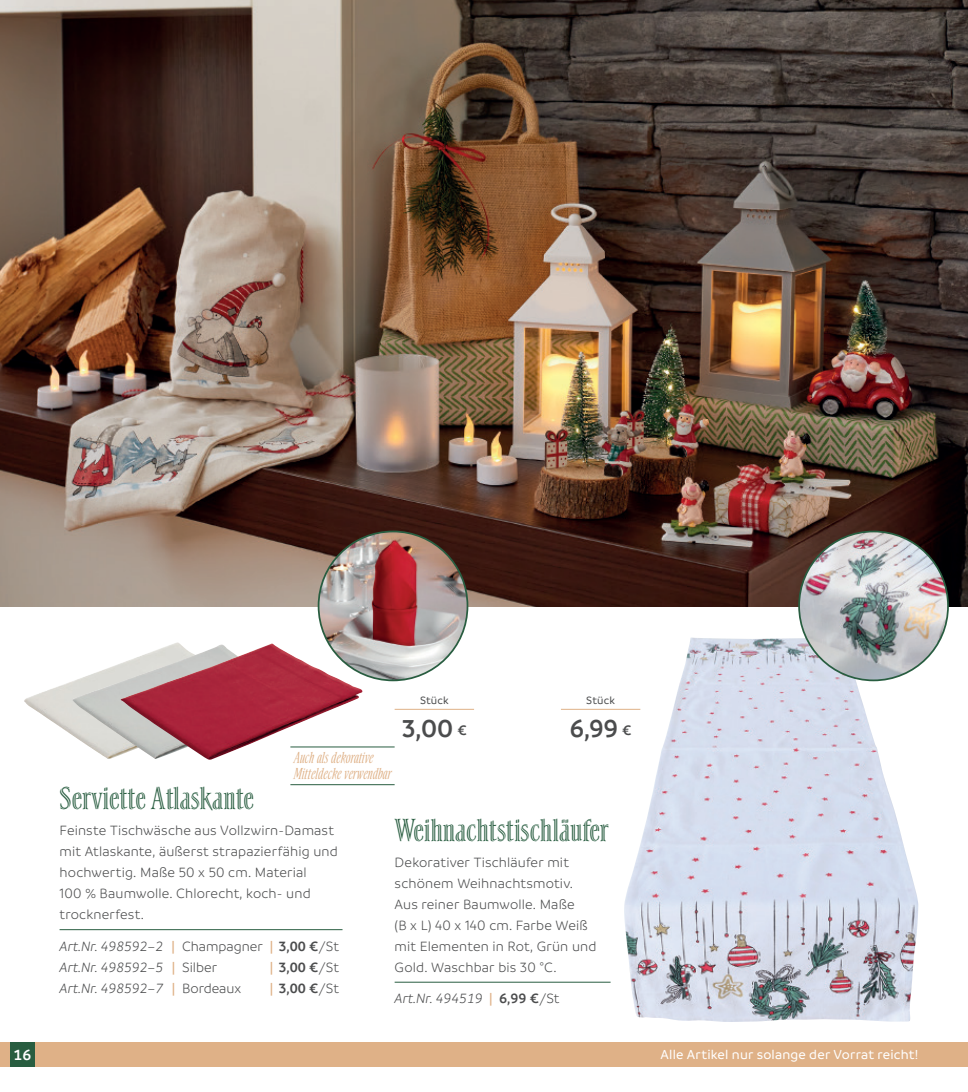
<style>
.page{position:relative;width:968px;height:1092px;background:#fff}
.page>*{position:absolute;margin:0;border:0;box-sizing:border-box;transform-origin:0 0}
.t1{font:31.5px "Summa Inline";color:#285d40}
.t2{font:600 26.25px "Branding";color:#4b4c4d}
.t3{font:italic 15.75px/15.8px "Summa";color:#dfb187}
.t4{font:600 15.75px "Branding";color:#fff}
.t5{font:300 14.35px/21px "Branding";letter-spacing:.01em;color:#4b4c4d}
.t6{font:italic 300 14.35px/21px "Branding";color:#4b4c4d}
.t7{font:600 14.35px "Branding";color:#4b4c4d}
.t8{font:500 14px "Branding";letter-spacing:.015em;color:#fff}
.t9{font:500 11.38px "Branding";letter-spacing:.015em;color:#4b4c4d}
.s1{font-size:14.7px}
.s2{font-weight:600;font-style:normal;color:#dfb187}
.s3{font-style:normal}
.s4{font-weight:600;font-style:normal}
.s5{color:#dfb187}
.s6{font-weight:300}
</style>
<div class="page">
<img style="left:0;top:0;width:967px;height:606px">
<hr style="left:394px;top:981px;width:216px;height:1px;background:#285d40">
<hr style="left:60px;top:929px;width:282px;height:1px;background:#285d40">
<img style="left:24px;top:642px;width:154px;height:93px">
<img style="left:72px;top:644px;width:49px;height:115px">
<img style="left:121px;top:643px;width:241px;height:116px">
<div style="left:0;top:1042px;width:967px;height:25px;background:#dfb187"></div>
<div style="left:10px;top:1042px;width:25px;height:25px;background:#285d40"></div>
<img style="left:624px;top:637px;width:294px;height:384px">
<img style="left:799px;top:531px;width:148px;height:149px;border-radius:74px">
<img style="left:318px;top:531px;width:149px;height:149px;border-radius:74px">
<hr style="left:561px;top:708px;width:79px;height:1px;background:#dfb187">
<hr style="left:394px;top:708px;width:80px;height:1px;background:#dfb187">
<hr style="left:290px;top:784px;width:104px;height:1px;background:#285d40">
<hr style="left:290px;top:746px;width:104px;height:1px;background:#285d40">
<p class="t3" style="left:294px;top:750px;width:99px">Auch als dekorative<br>Mitteldecke verwendbar</p>
<p class="t9" style="left:420px;top:694px;width:30px">Stück</p>
<h2 class="t2" style="left:402px;top:713px;width:67px">3,00 <span class="s1">€</span></h2>
<p class="t9" style="left:586px;top:694px;width:30px">Stück</p>
<h2 class="t2" style="left:569px;top:713px;width:63px">6,99 <span class="s1">€</span></h2>
<h1 class="t1" style="left:60px;top:780px;width:196px">Serviette Atlaskante</h1>
<p class="t5" style="left:60px;top:820px;width:280px">Feinste Tischwäsche aus Vollzwirn-Damast mit Atlaskante, äußerst strapazierfähig und hochwertig. Maße 50 x 50 cm. Material<br>100 % Baumwolle. Chlorecht, koch- und trocknerfest.</p>
<p class="t6" style="left:60px;top:935px;width:281px">Art.Nr. 498592–2 <span class="s2">|</span> <span class="s3">Champagner</span> <span class="s2">|</span> <span class="s4">3,00 €</span><span class="s3">/St<br></span>Art.Nr. 498592–5 <span class="s2">|</span> <span class="s3">Silber</span></p>
<p class="t7" style="left:270px;top:959px;width:71px"><span class="s5">|</span> 3,00 €<span class="s6">/St</span></p>
<p class="t6" style="left:60px;top:977px;width:183px">Art.Nr. 498592–7 <span class="s2">|</span> <span class="s3">Bordeaux</span></p>
<p class="t7" style="left:270px;top:980px;width:71px"><span class="s5">|</span> 3,00 €<span class="s6">/St</span></p>
<h1 class="t1" style="left:394px;top:811px;width:215px">Weihnachtstischläufer</h1>
<p class="t5" style="left:394px;top:851px;width:203px">Dekorativer Tischläufer mit schönem Weihnachtsmotiv.<br>Aus reiner Baumwolle. Maße<br>(B x L) 40 x 140 cm. Farbe Weiß mit Elementen in Rot, Grün und<br>Gold. Waschbar bis 30 °C.</p>
<p class="t6" style="left:394px;top:988px;width:166px">Art.Nr. 494519 <span class="s2">|</span> <span class="s4">6,99 €</span><span class="s3">/St</span></p>
<p class="t4" style="left:14px;top:1045px;width:19px">16</p>
<p class="t8" style="left:660px;top:1047px;width:259px">Alle Artikel nur solange der Vorrat reicht!</p>
</div>
